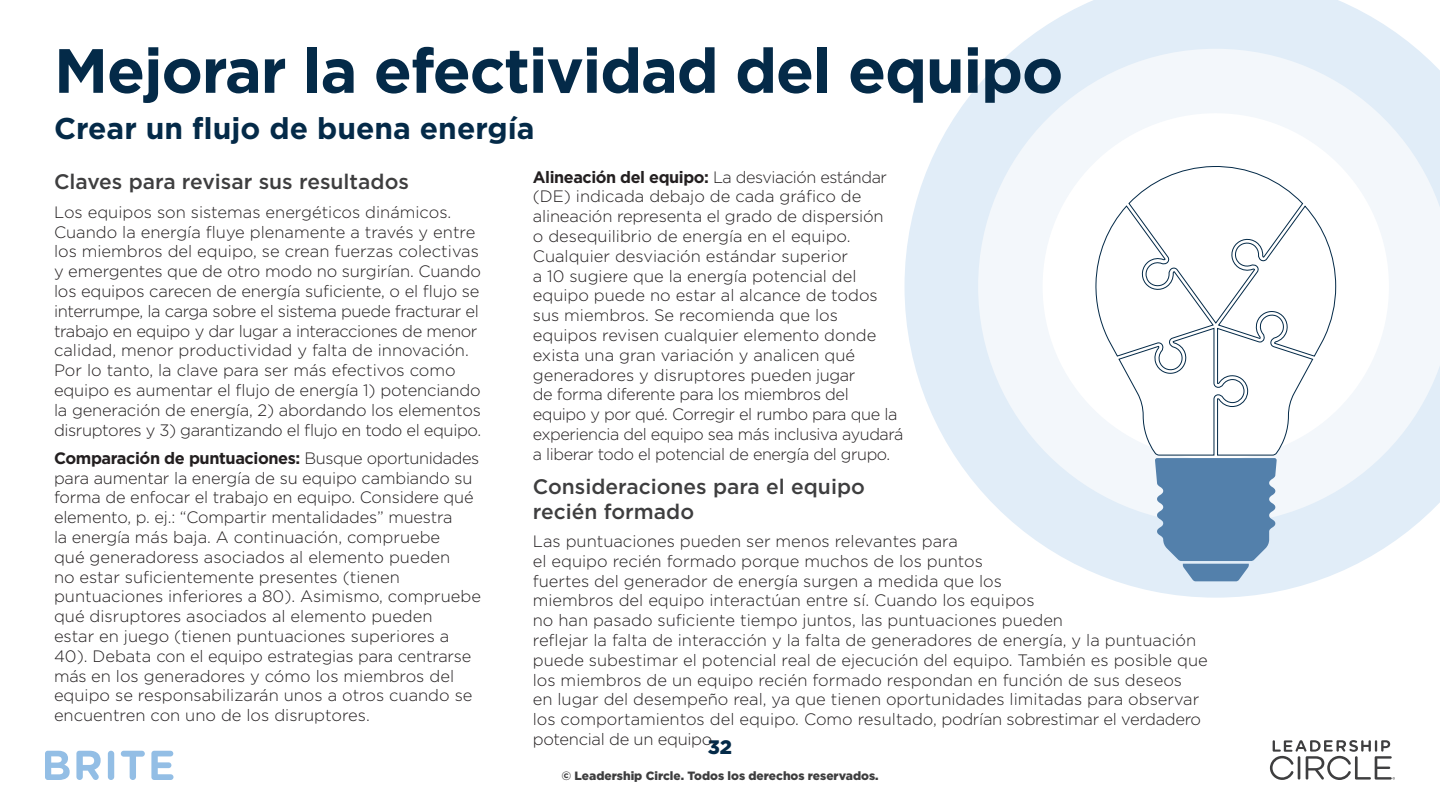
<style>
.page{position:relative;width:1440px;height:810px;background:#fff}
.page>*{position:absolute;margin:0;border:0;box-sizing:border-box;transform-origin:0 0}
.Title_Element_h3{font:700 62.4px "Gotham";letter-spacing:-.02em;color:#042a48}
.Title_Element_h3-2{font:700 30px "Gotham";color:#042a48}
.Header_Style_1_3{font:500 21px/25.2px "Gotham";color:#3e3e3f}
.t1{font:900 19.5px "Gotham";color:#042a48}
.Paragraph_Style_1{font:300 16.5px/19.8px "Gotham";color:#231f20}
.t2{font:900 12px "Gotham";color:#3e3e3f}
.s1{font-weight:700}
</style>
<div class="page">
<svg style="left:1270px;top:740px;width:125px;height:40px"></svg>
<svg style="left:45px;top:751px;width:25px;height:29px"></svg>
<svg style="left:76px;top:751px;width:25px;height:29px"></svg>
<div style="left:108px;top:751px;width:6px;height:29px;background:#93bee5;border-radius:3px"></div>
<svg style="left:121px;top:751px;width:24px;height:29px"></svg>
<svg style="left:151px;top:751px;width:23px;height:29px"></svg>
<svg style="left:905px;top:0;width:512px;height:598px;fill:#e1edf8"></svg>
<svg style="left:978px;top:49px;width:462px;height:475px;fill:#f3f7fb"></svg>
<div style="left:1043px;top:113px;width:346px;height:347px;background:#fff;border-radius:50%"></div>
<svg style="left:1095px;top:166px;width:242px;height:415px"></svg>
<p class="Title_Element_h3" style="left:54px;top:29px;width:1011px">Mejorar la efectividad del equipo</p>
<p class="Title_Element_h3-2" style="left:54px;top:109px;width:482px">Crear un flujo de buena energía</p>
<p class="Header_Style_1_3" style="left:54px;top:169px;width:357px">Claves para revisar sus resultados</p>
<p class="Paragraph_Style_1" style="left:54px;top:202px;width:429px">Los equipos son sistemas energéticos dinámicos.<br>Cuando la energía fluye plenamente a través y entre los miembros del equipo, se crean fuerzas colectivas y emergentes que de otro modo no surgirían. Cuando los equipos carecen de energía suficiente, o el flujo se interrumpe, la carga sobre el sistema puede fracturar el trabajo en equipo y dar lugar a interacciones de menor calidad, menor productividad y falta de innovación.<br>Por lo tanto, la clave para ser más efectivos como equipo es aumentar el flujo de energía 1) potenciando la generación de energía, 2) abordando los elementos disruptores y 3) garantizando el flujo en todo el equipo.</p>
<p class="Paragraph_Style_1" style="left:54px;top:448px;width:429px"><span class="s1">Comparación de puntuaciones:</span> Busque oportunidades para aumentar la energía de su equipo cambiando su forma de enfocar el trabajo en equipo. Considere qué elemento, p. ej.: “Compartir mentalidades” muestra<br>la energía más baja. A continuación, compruebe<br>qué generadoress asociados al elemento pueden<br>no estar suficientemente presentes (tienen puntuaciones inferiores a 80). Asimismo, compruebe qué disruptores asociados al elemento pueden<br>estar en juego (tienen puntuaciones superiores a 40). Debata con el equipo estrategias para centrarse más en los generadores y cómo los miembros del equipo se responsabilizarán unos a otros cuando se encuentren con uno de los disruptores.</p>
<p class="Paragraph_Style_1" style="left:533px;top:166px;width:372px"><span class="s1">Alineación del equipo:</span> La desviación estándar (DE) indicada debajo de cada gráfico de alineación representa el grado de dispersión<br>o desequilibrio de energía en el equipo.<br>Cualquier desviación estándar superior<br>a 10 sugiere que la energía potencial del equipo puede no estar al alcance de todos sus miembros. Se recomienda que los equipos revisen cualquier elemento donde exista una gran variación y analicen qué generadores y disruptores pueden jugar<br>de forma diferente para los miembros del equipo y por qué. Corregir el rumbo para que la experiencia del equipo sea más inclusiva ayudará a liberar todo el potencial de energía del grupo.</p>
<p class="Header_Style_1_3" style="left:533px;top:473px;width:334px">Consideraciones para el equipo recién formado</p>
<p class="Paragraph_Style_1" style="left:533px;top:531px;width:676px">Las puntuaciones pueden ser menos relevantes para<br>el equipo recién formado porque muchos de los puntos<br>fuertes del generador de energía surgen a medida que los<br>miembros del equipo interactúan entre sí. Cuando los equipos<br>no han pasado suficiente tiempo juntos, las puntuaciones pueden<br>reflejar la falta de interacción y la falta de generadores de energía, y la puntuación puede subestimar el potencial real de ejecución del equipo. También es posible que los miembros de un equipo recién formado respondan en función de sus deseos<br>en lugar del desempeño real, ya que tienen oportunidades limitadas para observar los comportamientos del equipo. Como resultado, podrían sobrestimar el verdadero potencial de un equipo.</p>
<p class="t1" style="left:708px;top:734px;width:26px">32</p>
<p class="t2" style="left:561px;top:767px;width:319px">© Leadership Circle. Todos los derechos reservados.</p>
</div>
